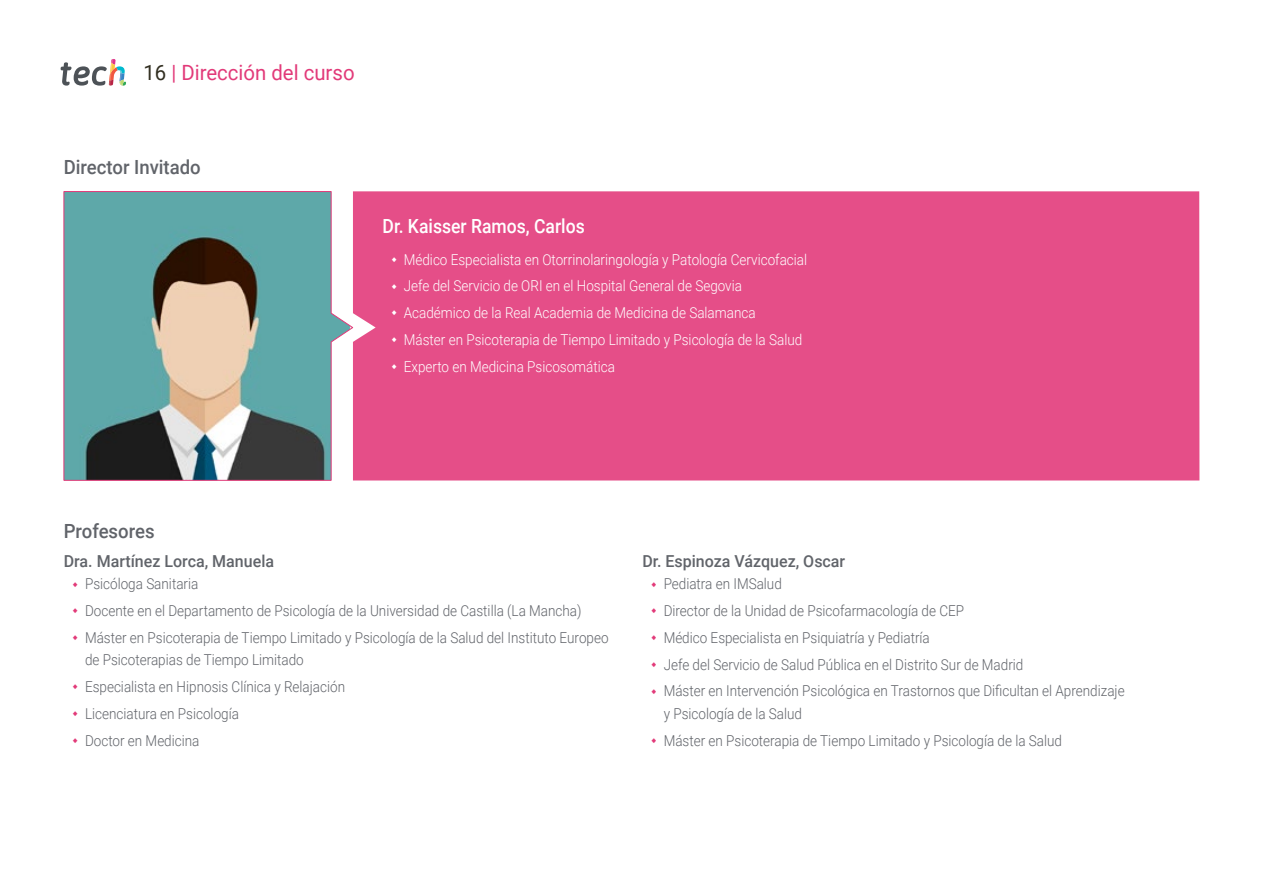
<style>
.page{position:relative;width:1263px;height:893px;background:#fff}
.page>*{position:absolute;margin:0;border:0;box-sizing:border-box;transform-origin:0 0}
.t1{font:21px "Roboto";color:#e23a79}
.t2{font:500 19.5px "Roboto";color:#61646a;scale:.95 1}
.t3{font:500 19.5px "Roboto";color:#fff;scale:.9 1}
.t4{font:500 16.5px "Roboto";color:#61646a}
.t5{font:300 15px/26.7px "Roboto";color:#61646a;scale:.9 1}
.t6{font:300 15px/26.7px "Roboto";color:#fff;scale:.9 1}
.s1{color:#312e20}
</style>
<div class="page">
<div style="left:353px;top:191px;width:846px;height:289px;background:#e54e88"></div>
<svg style="left:64px;top:191px;width:289px;height:290px;background:#7a9c99"></svg>
<svg style="left:61px;top:59px;width:65px;height:27px"></svg>
<svg style="left:392px;top:257px;width:4px;height:5px"></svg>
<svg style="left:392px;top:284px;width:4px;height:5px"></svg>
<svg style="left:392px;top:310px;width:4px;height:5px"></svg>
<svg style="left:392px;top:337px;width:4px;height:5px"></svg>
<svg style="left:392px;top:364px;width:4px;height:5px"></svg>
<h1 class="t1" style="left:144px;top:57px;width:213px"><span class="s1">16</span> | Dirección del curso</h1>
<h2 class="t2" style="left:64px;top:154px;width:146px">Director Invitado</h2>
<h2 class="t3" style="left:383px;top:212px;width:226px">Dr. Kaisser Ramos, Carlos</h2>
<p class="t6" style="left:404px;top:245px;width:450px">Médico Especialista en Otorrinolaringología y Patología Cervicofacial Jefe del Servicio de ORI en el Hospital General de Segovia Académico de la Real Academia de Medicina de Salamanca<br>Máster en Psicoterapia de Tiempo Limitado y Psicología de la Salud Experto en Medicina Psicosomática</p>
<h2 class="t2" style="left:64px;top:517px;width:97px">Profesores</h2>
<p class="t4" style="left:64px;top:550px;width:212px">Dra. Martínez Lorca, Manuela</p>
<p class="t5" style="left:85px;top:570px;width:583px">Psicóloga Sanitaria<br>Docente en el Departamento de Psicología de la Universidad de Castilla (La Mancha)<br>Máster en Psicoterapia de Tiempo Limitado y Psicología de la Salud del Instituto Europeo</p>
<p class="t5" style="left:85px;top:646px;width:290px">de Psicoterapias de Tiempo Limitado<br>Especialista en Hipnosis Clínica y Relajación<br>Licenciatura en Psicología<br>Doctor en Medicina</p>
<p class="t4" style="left:642px;top:550px;width:204px">Dr. Espinoza Vázquez, Oscar</p>
<p class="t5" style="left:664px;top:570px;width:514px">Pediatra en IMSalud<br>Director de la Unidad de Psicofarmacología de CEP<br>Médico Especialista en Psiquiatría y Pediatría<br>Jefe del Servicio de Salud Pública en el Distrito Sur de Madrid<br>Máster en Intervención Psicológica en Trastornos que Dificultan el Aprendizaje</p>
<p class="t5" style="left:664px;top:700px;width:444px">y Psicología de la Salud<br>Máster en Psicoterapia de Tiempo Limitado y Psicología de la Salud</p>
</div>
